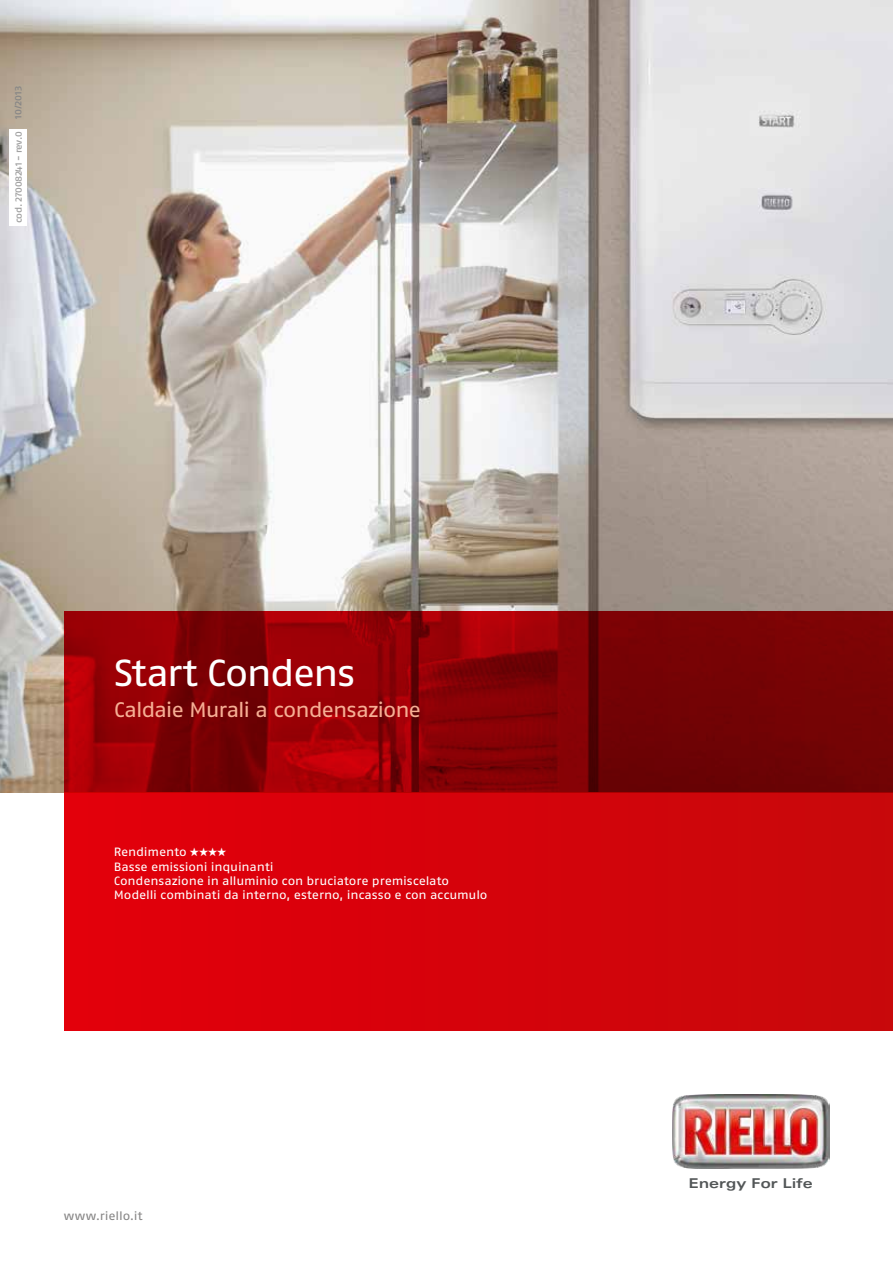
<style>
.page{position:relative;width:893px;height:1263px;background:#fff}
.page>*{position:absolute;margin:0;border:0;box-sizing:border-box;transform-origin:0 0}
.t1{font:37.5px "Fago Ex Regular Lf";letter-spacing:-.055em;color:#fff}
.t2{font:21px "Fago Ex Regular Lf";letter-spacing:-.055em;color:#f6ae94}
.t3{font:700 expanded 13.5px "Univers";letter-spacing:.01em;color:#525657}
.t4{font:12px/14.4px "Fago Ex Regular Lf";letter-spacing:-.015em;color:#fff}
.t5{font:12px "Fago Ex Regular Lf";letter-spacing:-.005em;color:#878686}
.t6{font:9.45px "Fago Ex Med Lf";letter-spacing:-.035em;color:#a1a1a1}
.t7{font:9.45px "Fago Ex Med Lf";letter-spacing:-.01em;color:#878686}
</style>
<div class="page">
<img style="left:0;top:0;width:893px;height:792px">
<div style="left:64px;top:792px;width:829px;height:238px;background:linear-gradient(to right,#e3000b,#c8080b)"></div>
<svg style="left:64px;top:612px;width:829px;height:180px;background:#850105"></svg>
<img style="left:672px;top:1094px;width:157px;height:74px">
<div style="left:10px;top:129px;width:17px;height:97px;background:#fff"></div>
<p class="t7" style="left:13px;top:119px;width:35px;rotate:-90deg">10/2013</p>
<p class="t6" style="left:13px;top:223px;width:93px;rotate:-90deg">cod. 27008241 - rev.0</p>
<h1 class="t1" style="left:114px;top:650px;width:243px">Start Condens</h1>
<h2 class="t2" style="left:114px;top:697px;width:309px">Caldaie Murali a condensazione</h2>
<p class="t4" style="left:114px;top:844px;width:375px">Rendimento ★★★★<br>Basse emissioni inquinanti<br>Condensazione in alluminio con bruciatore premiscelato Modelli combinati da interno, esterno, incasso e con accumulo</p>
<p class="t5" style="left:64px;top:1208px;width:80px">www.riello.it</p>
<p class="t3" style="left:689px;top:1175px;width:126px">Energy For Life</p>
</div>
